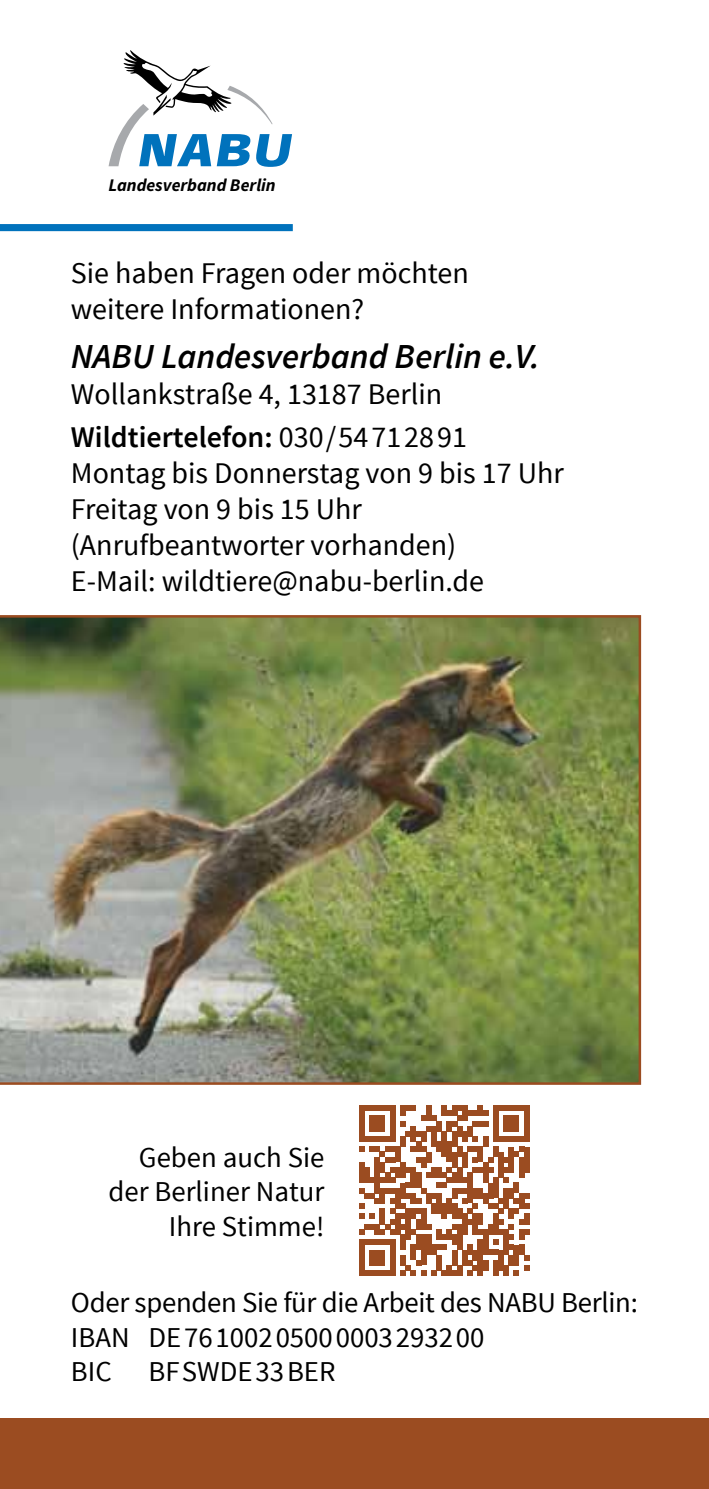
<style>
.page{position:relative;width:709px;height:1489px;background:#fff}
.page>*{position:absolute;margin:0;border:0;box-sizing:border-box;transform-origin:0 0}
.t1{font:italic 600 35px "Source Sans Pro";color:#000}
.t2{font:30px/36px "Source Sans Pro";color:#000}
.t3{font:28.75px/34.5px "Source Sans Pro";color:#000;text-align:right}
.t4{font:italic 700 17.75px "Source Sans Pro";color:#000}
.s1{font-weight:600}
</style>
<div class="page">
<div style="left:0;top:1417px;width:709px;height:71px;background:#9b4c21"></div>
<svg style="left:109px;top:50px;width:183px;height:117px"></svg>
<div style="left:0;top:224px;width:293px;height:7px;background:#0072bc"></div>
<img style="left:0;top:615px;width:641px;height:469px">
<svg style="left:359px;top:1105px;width:170px;height:170px"></svg>
<p class="t4" style="left:109px;top:174px;width:169px">Landesverband Berlin</p>
<p class="t2" style="left:71px;top:255px;width:399px">Sie haben Fragen oder möchten weitere Informationen?</p>
<p class="t1" style="left:71px;top:334px;width:470px">NABU Landesverband Berlin e.V.</p>
<p class="t2" style="left:71px;top:373px;width:397px;line-height:43px">Wollankstraße 4, 13187 Berlin<br><span class="s1">Wildtiertelefon:</span> 030/54712891</p>
<p class="t2" style="left:71px;top:456px;width:494px">Montag bis Donnerstag von 9 bis 17 Uhr<br>Freitag von 9 bis 15 Uhr (Anrufbeantworter vorhanden)<br>E-Mail: wildtiere@nabu-berlin.de</p>
<p class="t3" style="left:108px;top:1140px;width:217px">Geben auch Sie der Berliner Natur<br>Ihre Stimme!</p>
<p class="t3" style="left:71px;top:1285px;width:568px;text-align:left">Oder spenden Sie für die Arbeit des NABU Berlin:<br>IBAN DE76100205000003293200<br>BIC</p>
<p class="t3" style="left:148px;top:1354px;width:189px">BFSWDE33BER</p>
</div>
